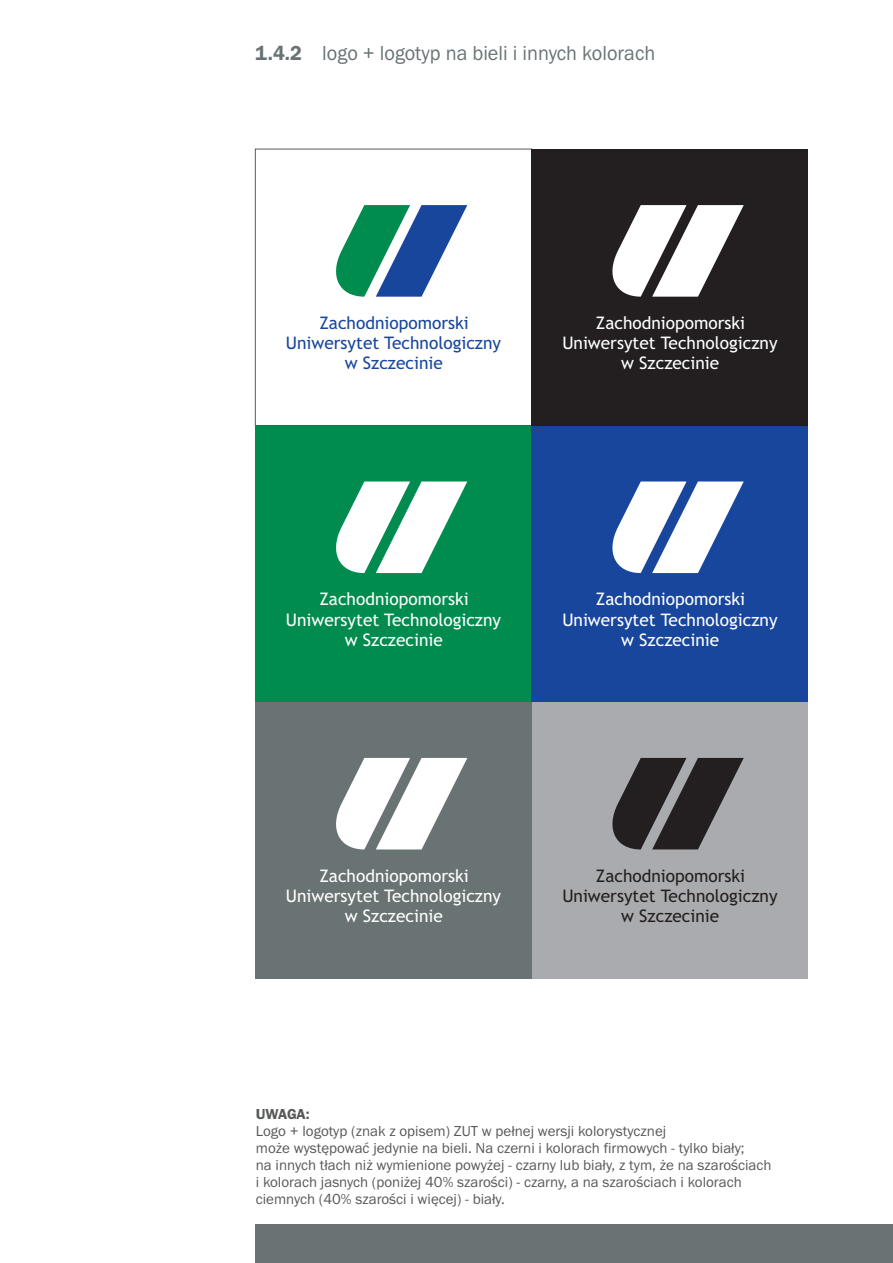
<style>
.page{position:relative;width:893px;height:1263px;background:#fff}
.page>*{position:absolute;margin:0;border:0;box-sizing:border-box;transform-origin:0 0}
.t1{font:21px "Franklin Gothic";color:#697374;scale:.96 1}
.t2{font:17.25px/20.1px "Trebuchet MS";color:#fff;text-align:center}
.t3{font:17.25px/20.1px "Trebuchet MS";color:#18469d;text-align:center}
.t4{font:17.25px/20.1px "Trebuchet MS";color:#231f20;text-align:center}
.t5{font:15px/17px "Franklin Gothic";color:#57585a}
.t6{font:600 15px "Franklin Gothic";letter-spacing:-.01em;color:#57585a}
.s1{font-weight:600}
</style>
<div class="page">
<div style="left:532px;top:702px;width:276px;height:276px;background:#aaabaf"></div>
<div style="left:255px;top:425px;width:277px;height:277px;background:#008c4e"></div>
<div style="left:255px;top:149px;width:277px;height:277px;border:1px solid #57585a"></div>
<div style="left:255px;top:702px;width:277px;height:276px;background:#697374"></div>
<div style="left:532px;top:425px;width:276px;height:277px;background:#18469d"></div>
<div style="left:532px;top:149px;width:276px;height:276px;background:#231f20"></div>
<svg style="left:336px;top:205px;width:131px;height:92px"></svg>
<svg style="left:612px;top:205px;width:132px;height:92px"></svg>
<svg style="left:612px;top:481px;width:132px;height:92px"></svg>
<svg style="left:336px;top:758px;width:131px;height:91px"></svg>
<svg style="left:336px;top:481px;width:131px;height:92px"></svg>
<svg style="left:612px;top:758px;width:132px;height:91px"></svg>
<div style="left:255px;top:1225px;width:638px;height:38px;background:#697374"></div>
<h1 class="t1" style="left:255px;top:45px;width:418px"><span class="s1">1.4.2</span> logo + logotyp na bieli i innych kolorach</h1>
<p class="t3" style="left:286px;top:314px;width:217px">Zachodniopomorski<br>Uniwersytet Technologiczny w Szczecinie</p>
<p class="t2" style="left:562px;top:314px;width:217px">Zachodniopomorski<br>Uniwersytet Technologiczny w Szczecinie</p>
<p class="t2" style="left:286px;top:591px;width:217px">Zachodniopomorski<br>Uniwersytet Technologiczny w Szczecinie</p>
<p class="t2" style="left:562px;top:591px;width:217px">Zachodniopomorski<br>Uniwersytet Technologiczny w Szczecinie</p>
<p class="t2" style="left:286px;top:867px;width:217px">Zachodniopomorski<br>Uniwersytet Technologiczny w Szczecinie</p>
<p class="t4" style="left:562px;top:867px;width:217px">Zachodniopomorski<br>Uniwersytet Technologiczny w Szczecinie</p>
<p class="t6" style="left:256px;top:1109px;width:55px">UWAGA:</p>
<p class="t5" style="left:256px;top:1124px;width:517px">Logo + logotyp (znak z opisem) ZUT w pełnej wersji kolorystycznej<br>może występować jedynie na bieli. Na czerni i kolorach firmowych - tylko biały;<br>na innych tłach niż wymienione powyżej - czarny lub biały, z tym, że na szarościach i kolorach jasnych (poniżej 40% szarości) - czarny, a na szarościach i kolorach ciemnych (40% szarości i więcej) - biały.</p>
</div>
